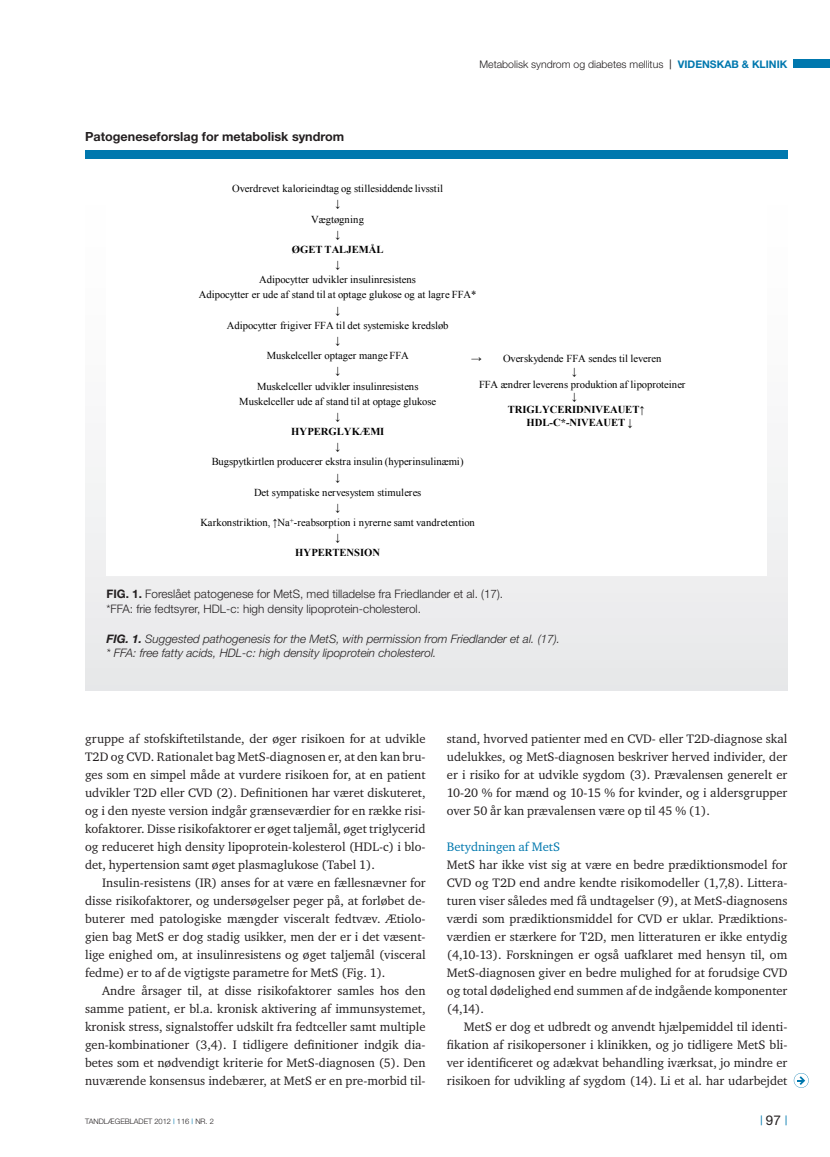
<style>
.page{position:relative;width:830px;height:1157px;background:#fff}
.page>*{position:absolute;margin:0;border:0;box-sizing:border-box;transform-origin:0 0}
.t1{font:12.6px/18px "Charter ITC";color:#231f20;text-align:justify}
.t2{font:700 12.6px "Helvetica Neue";color:#231f20}
.t3{font:12.6px "Charter ITC";color:#0078ae}
.t4{font:italic 300 11.7px/14.7px "Helvetica Neue";color:#231f20}
.t5{font:300 11.7px/14.7px "Helvetica Neue";color:#231f20}
.t6{font:10.65px/15.1px "Times New Roman";color:#000;text-align:center}
.t7{font:700 10.65px/12.6px "Times New Roman";color:#000}
.t8{font:300 10.5px "Helvetica Neue";color:#231f20}
.t9{font:10.5px "Arial";color:#0078ae}
.t10{font:300 7.5px "Helvetica Neue";color:#231f20}
.s1{font-family:"Arial";font-weight:400}
.s2{font-weight:700;color:#0078ae}
.s3{font-weight:700}
.s4{font-weight:400;color:#0078ae}
.s5{font-family:"Helvetica Neue";font-size:13.5px;color:#231f20}
</style>
<div class="page">
<div style="left:793px;top:60px;width:36px;height:8px;background:#0078ae"></div>
<svg style="left:793px;top:1073px;width:15px;height:14px"></svg>
<div style="left:85px;top:161px;width:702px;height:529px;background:linear-gradient(to bottom,#fff,#e9eaeb)"></div>
<div style="left:106px;top:171px;width:659px;height:404px;background:#fff"></div>
<div style="left:85px;top:150px;width:702px;height:9px;background:#0078ae"></div>
<p class="t2" style="left:85px;top:128px;width:260px">Patogeneseforslag for metabolisk syndrom</p>
<p class="t8" style="left:479px;top:58px;width:309px">Metabolisk syndrom og diabetes mellitus <span class="s1">|</span> <span class="s2">videnskab &amp; klinik</span></p>
<p class="t6" style="left:232px;top:181px;width:212px">Overdrevet kalorieindtag og stillesiddende livsstil ↓<br>Vægtøgning<br>↓</p>
<p class="t7" style="left:291px;top:243px;width:93px">ØGET TALJEMÅL</p>
<p class="t6" style="left:199px;top:257px;width:279px">↓<br>Adipocytter udvikler insulinresistens<br>Adipocytter er ude af stand til at optage glukose og at lagre FFA* ↓<br>Adipocytter frigiver FFA til det systemiske kredsløb<br>↓<br>Muskelceller optager mange FFA<br>↓<br>Muskelceller udvikler insulinresistens<br>Muskelceller ude af stand til at optage glukose<br>↓</p>
<p class="t7" style="left:291px;top:425px;width:95px">HYPERGLYKÆMI</p>
<p class="t6" style="left:200px;top:439px;width:276px">↓<br>Bugspytkirtlen producerer ekstra insulin (hyperinsulinæmi)<br>↓<br>Det sympatiske nervesystem stimuleres<br>↓<br>Karkonstriktion, ↑Na<sup>+</sup>-reabsorption i nyrerne samt vandretention ↓</p>
<p class="t7" style="left:295px;top:546px;width:86px">HYPERTENSION</p>
<p class="t6" style="left:471px;top:351px;width:192px">→ Overskydende FFA sendes til leveren</p>
<p class="t6" style="left:571px;top:363px;width:7px">↓</p>
<p class="t6" style="left:479px;top:376px;width:208px">FFA ændrer leverens produktion af lipoproteiner</p>
<p class="t6" style="left:571px;top:389px;width:7px">↓</p>
<p class="t7" style="left:526px;top:403px;width:120px;text-indent:-19px">TRIGLYCERIDNIVEAUET↑<br>HDL-C*-NIVEAUET ↓</p>
<p class="t5" style="left:106px;top:586px;width:398px"><span class="s3">FiG. 1.</span> Foreslået patogenese for MetS, med tilladelse fra Friedlander et al. (17). *FFa: frie fedtsyrer, Hdl-c: high density lipoprotein-cholesterol.</p>
<p class="t4" style="left:106px;top:631px;width:455px"><span class="s3">FIG. 1.</span> Suggested pathogenesis for the MetS, with permission from Friedlander et al. (17). * FFA: free fatty acids, HDL-c: high density lipoprotein cholesterol.</p>
<p class="t1" style="left:85px;top:729px;width:342px">gruppe af stofskiftetilstande, der øger risikoen for at udvikle T2D og CVD. Rationalet bag MetS-diagnosen er, at den kan bru&shy;ges som en simpel måde at vurdere risikoen for, at en patient udvikler T2D eller CVD (2). Definitionen har været diskuteret, og i den nyeste version indgår grænseværdier for en række risi&shy;kofaktorer. Disse risikofaktorer er øget taljemål, øget triglycerid og reduceret high density lipoprotein-kolesterol (HDL-c) i blo&shy;det, hypertension samt øget plasmaglukose (Tabel 1).</p>
<p class="t1" style="left:85px;top:873px;width:342px;text-indent:17px">Insulin-resistens (IR) anses for at være en fællesnævner for disse risikofaktorer, og undersøgelser peger på, at forløbet de&shy;buterer med patologiske mængder visceralt fedtvæv. Ætiolo&shy;gien bag MetS er dog stadig usikker, men der er i det væsent&shy;lige enighed om, at insulinresistens og øget taljemål (visceral fedme) er to af de vigtigste parametre for MetS (Fig. 1).</p>
<p class="t1" style="left:85px;top:981px;width:342px;text-indent:17px">Andre årsager til, at disse risikofaktorer samles hos den samme patient, er bl.a. kronisk aktivering af immunsystemet, kronisk stress, signalstoffer udskilt fra fedtceller samt multiple gen-kombinationer (3,4). I tidligere definitioner indgik dia&shy;betes som et nødvendigt kriterie for MetS-diagnosen (5). Den nuværende konsensus indebærer, at MetS er en pre-morbid til-</p>
<p class="t1" style="left:446px;top:729px;width:342px">stand, hvorved patienter med en CVD- eller T2D-diagnose skal udelukkes, og MetS-diagnosen beskriver herved individer, der er i risiko for at udvikle sygdom (3). Prævalensen generelt er 10-20 % for mænd og 10-15 % for kvinder, og i aldersgrupper over 50 år kan prævalensen være op til 45 % (1).</p>
<p class="t3" style="left:446px;top:838px;width:115px">Betydningen af MetS</p>
<p class="t1" style="left:446px;top:855px;width:342px">MetS har ikke vist sig at være en bedre prædiktionsmodel for CVD og T2D end andre kendte risikomodeller (1,7,8). Littera&shy;turen viser således med få undtagelser (9), at MetS-diagnosens værdi som prædiktionsmiddel for CVD er uklar. Prædiktions&shy;værdien er stærkere for T2D, men litteraturen er ikke entydig (4,10-13). Forskningen er også uafklaret med hensyn til, om MetS-diagnosen giver en bedre mulighed for at forudsige CVD og total dødelighed end summen af de indgående komponenter (4,14).</p>
<p class="t1" style="left:446px;top:1017px;width:342px;text-indent:17px">MetS er dog et udbredt og anvendt hjælpemiddel til identi&shy;fikation af risikopersoner i klinikken, og jo tidligere MetS bli&shy;ver identificeret og adækvat behandling iværksat, jo mindre er risikoen for udvikling af sygdom (14). Li et al. har udarbejdet</p>
<p class="t10" style="left:85px;top:1116px;width:130px">tandlægebladet 2012 <span class="s4">|</span> 116 <span class="s4">|</span> nr. 2</p>
<p class="t9" style="left:759px;top:1112px;width:29px">| <span class="s5">97</span> |</p>
</div>
